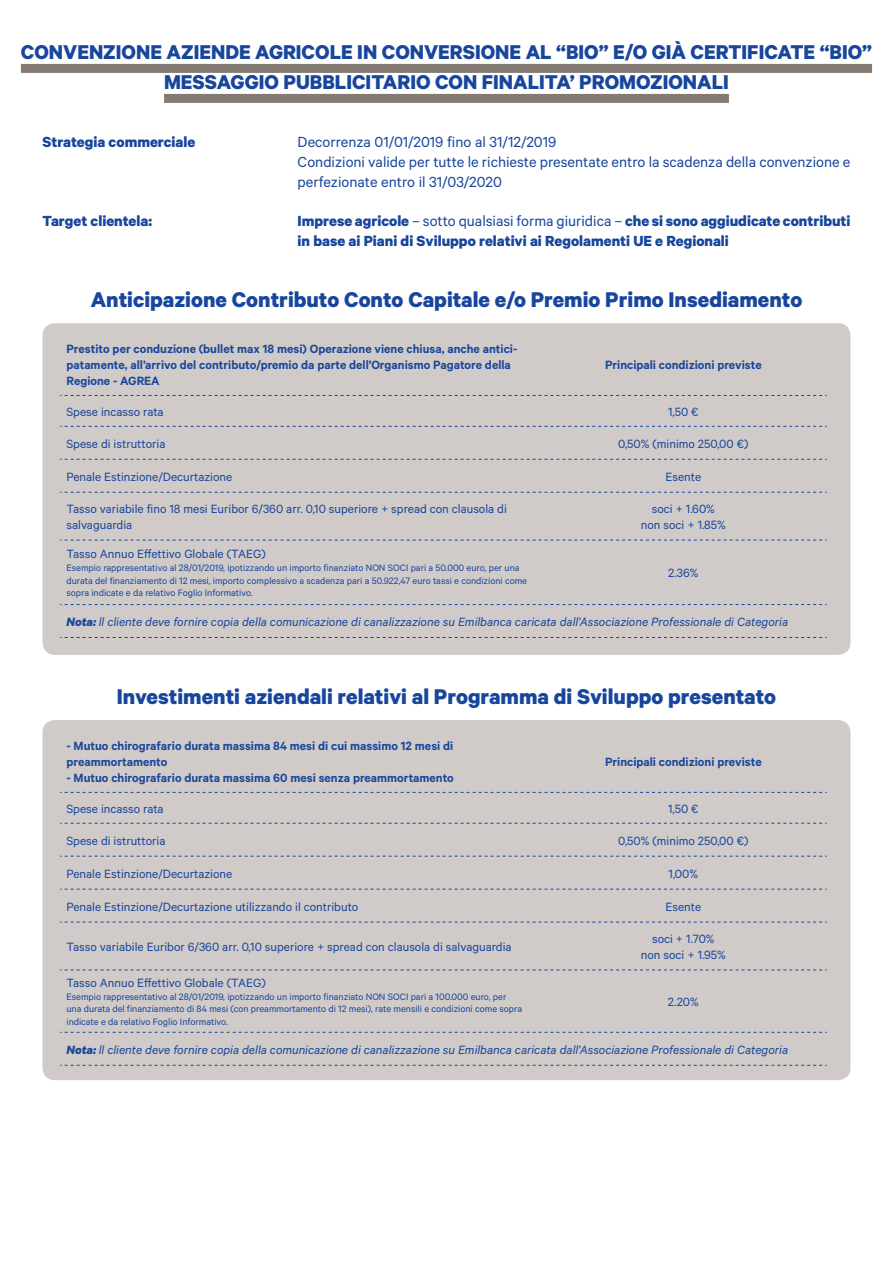
<style>
.page{position:relative;width:893px;height:1263px;background:#fff}
.page>*{position:absolute;margin:0;border:0;box-sizing:border-box;transform-origin:0 0}
.t1{font:700 24px "Calibre";color:#18469d}
.t2{font:700 22.5px "Calibre";color:#18469d}
.t3{font:700 16.5px/19.8px "Calibre";color:#18469d}
.t4{font:16.5px "Calibre";color:#18469d}
.t5{font:13.5px/16.2px "Calibre";color:#18469d}
.t6{font:600 13.5px/16.2px "Calibre";color:#18469d}
.t7{font:italic 13.5px "Calibre";color:#18469d}
.t8{font:10.5px/12.6px "Calibre";color:#18469d}
.s1{font-weight:400}
.s2{font-weight:700}
</style>
<div class="page">
<div style="left:21px;top:64px;width:851px;height:9px;background:#837a73"></div>
<div style="left:164px;top:94px;width:565px;height:9px;background:#837a73"></div>
<div style="left:43px;top:323px;width:807px;height:332px;background:#d0cbc8;border-radius:12px"></div>
<svg style="left:60px;top:395px;width:767px;height:1px"></svg>
<svg style="left:60px;top:426px;width:767px;height:1px"></svg>
<svg style="left:60px;top:459px;width:767px;height:1px"></svg>
<svg style="left:60px;top:492px;width:767px;height:1px"></svg>
<svg style="left:60px;top:540px;width:767px;height:1px"></svg>
<svg style="left:60px;top:604px;width:767px;height:1px"></svg>
<svg style="left:60px;top:637px;width:767px;height:1px"></svg>
<div style="left:43px;top:720px;width:807px;height:360px;background:#d0cbc8;border-radius:12px"></div>
<svg style="left:60px;top:792px;width:767px;height:1px"></svg>
<svg style="left:60px;top:823px;width:767px;height:1px"></svg>
<svg style="left:60px;top:856px;width:767px;height:1px"></svg>
<svg style="left:60px;top:889px;width:767px;height:1px"></svg>
<svg style="left:60px;top:922px;width:767px;height:1px"></svg>
<svg style="left:60px;top:969px;width:767px;height:1px"></svg>
<svg style="left:60px;top:1032px;width:767px;height:1px"></svg>
<svg style="left:60px;top:1065px;width:767px;height:1px"></svg>
<p class="t2" style="left:21px;top:39px;width:853px">CONVENZIONE AZIENDE AGRICOLE IN CONVERSIONE AL “BIO” E/O GIÀ CERTIFICATE “BIO”</p>
<p class="t2" style="left:164px;top:69px;width:566px">MESSAGGIO PUBBLICITARIO CON FINALITA’ PROMOZIONALI</p>
<p class="t3" style="left:43px;top:132px;width:154px">Strategia commerciale</p>
<p class="t3" style="left:43px;top:211px;width:111px">Target clientela:</p>
<p class="t4" style="left:298px;top:133px;width:260px">Decorrenza 01/01/2019 fino al 31/12/2019</p>
<p class="t4" style="left:298px;top:152px;width:554px">Condizioni valide per tutte le richieste presentate entro la scadenza della convenzione e</p>
<p class="t4" style="left:298px;top:172px;width:206px">perfezionate entro il 31/03/2020</p>
<p class="t3" style="left:298px;top:211px;width:554px">Imprese agricole <span class="s1">– sotto qualsiasi forma giuridica –</span> che si sono aggiudicate contributi in base ai Piani di Sviluppo relativi ai Regolamenti UE e Regionali</p>
<p class="t1" style="left:91px;top:285px;width:713px">Anticipazione Contributo Conto Capitale e/o Premio Primo Insediamento</p>
<p class="t6" style="left:66px;top:340px;width:452px">Prestito per conduzione (bullet max 18 mesi) Operazione viene chiusa, anche antici&shy;patamente, all’arrivo del contributo/premio da parte dell’Organismo Pagatore della<br>Regione - AGREA</p>
<p class="t6" style="left:605px;top:356px;width:158px">Principali condizioni previste</p>
<p class="t5" style="left:66px;top:403px;width:99px">Spese incasso rata</p>
<p class="t5" style="left:668px;top:403px;width:32px">1,50 €</p>
<p class="t5" style="left:66px;top:435px;width:100px">Spese di istruttoria</p>
<p class="t5" style="left:618px;top:435px;width:132px">0,50% (minimo 250,00 €)</p>
<p class="t5" style="left:66px;top:468px;width:167px">Penale Estinzione/Decurtazione</p>
<p class="t5" style="left:665px;top:468px;width:37px">Esente</p>
<p class="t5" style="left:66px;top:500px;width:442px">Tasso variabile fino 18 mesi Euribor 6/360 arr. 0,10 superiore + spread con clausola di salvaguardia</p>
<p class="t5" style="left:652px;top:500px;width:65px">soci + 1.60%</p>
<p class="t5" style="left:641px;top:516px;width:86px">non soci + 1.85%</p>
<p class="t5" style="left:66px;top:546px;width:201px">Tasso Annuo Effettivo Globale (TAEG)</p>
<p class="t8" style="left:66px;top:561px;width:462px">Esempio rappresentativo al 28/01/2019, ipotizzando un importo finanziato NON SOCI pari a 50.000 euro, per una durata del finanziamento di 12 mesi, importo complessivo a scadenza pari a 50.922,47 euro tassi e condizioni come sopra indicate e da relativo Foglio Informativo.</p>
<p class="t5" style="left:668px;top:565px;width:32px">2.36%</p>
<p class="t7" style="left:66px;top:614px;width:723px"><span class="s2">Nota:</span> ll cliente deve fornire copia della comunicazione di canalizzazione su Emilbanca caricata dall’Associazione Professionale di Categoria</p>
<p class="t1" style="left:117px;top:682px;width:661px">Investimenti aziendali relativi al Programma di Sviluppo presentato</p>
<p class="t6" style="left:66px;top:737px;width:388px">- Mutuo chirografario durata massima 84 mesi di cui massimo 12 mesi di</p>
<p class="t6" style="left:66px;top:753px;width:102px">preammortamento</p>
<p class="t6" style="left:66px;top:769px;width:389px">- Mutuo chirografario durata massima 60 mesi senza preammortamento</p>
<p class="t6" style="left:605px;top:753px;width:158px">Principali condizioni previste</p>
<p class="t5" style="left:66px;top:800px;width:99px">Spese incasso rata</p>
<p class="t5" style="left:668px;top:800px;width:32px">1,50 €</p>
<p class="t5" style="left:66px;top:832px;width:100px">Spese di istruttoria</p>
<p class="t5" style="left:618px;top:832px;width:132px">0,50% (minimo 250,00 €)</p>
<p class="t5" style="left:66px;top:865px;width:167px">Penale Estinzione/Decurtazione</p>
<p class="t5" style="left:669px;top:865px;width:31px">1,00%</p>
<p class="t5" style="left:66px;top:898px;width:293px">Penale Estinzione/Decurtazione utilizzando il contributo</p>
<p class="t5" style="left:665px;top:898px;width:37px">Esente</p>
<p class="t5" style="left:66px;top:938px;width:447px">Tasso variabile Euribor 6/360 arr. 0,10 superiore + spread con clausola di salvaguardia</p>
<p class="t5" style="left:652px;top:930px;width:64px">soci + 1.70%</p>
<p class="t5" style="left:641px;top:946px;width:86px">non soci + 1.95%</p>
<p class="t5" style="left:66px;top:974px;width:201px">Tasso Annuo Effettivo Globale (TAEG)</p>
<p class="t8" style="left:66px;top:990px;width:457px">Esempio rappresentativo al 28/01/2019, ipotizzando un importo finanziato NON SOCI pari a 100.000 euro, per una durata del finanziamento di 84 mesi (con preammortamento di 12 mesi), rate mensili e condizioni come sopra indicate e da relativo Foglio Informativo.</p>
<p class="t5" style="left:668px;top:993px;width:32px">2.20%</p>
<p class="t7" style="left:66px;top:1042px;width:723px"><span class="s2">Nota:</span> ll cliente deve fornire copia della comunicazione di canalizzazione su Emilbanca caricata dall’Associazione Professionale di Categoria</p>
</div>
